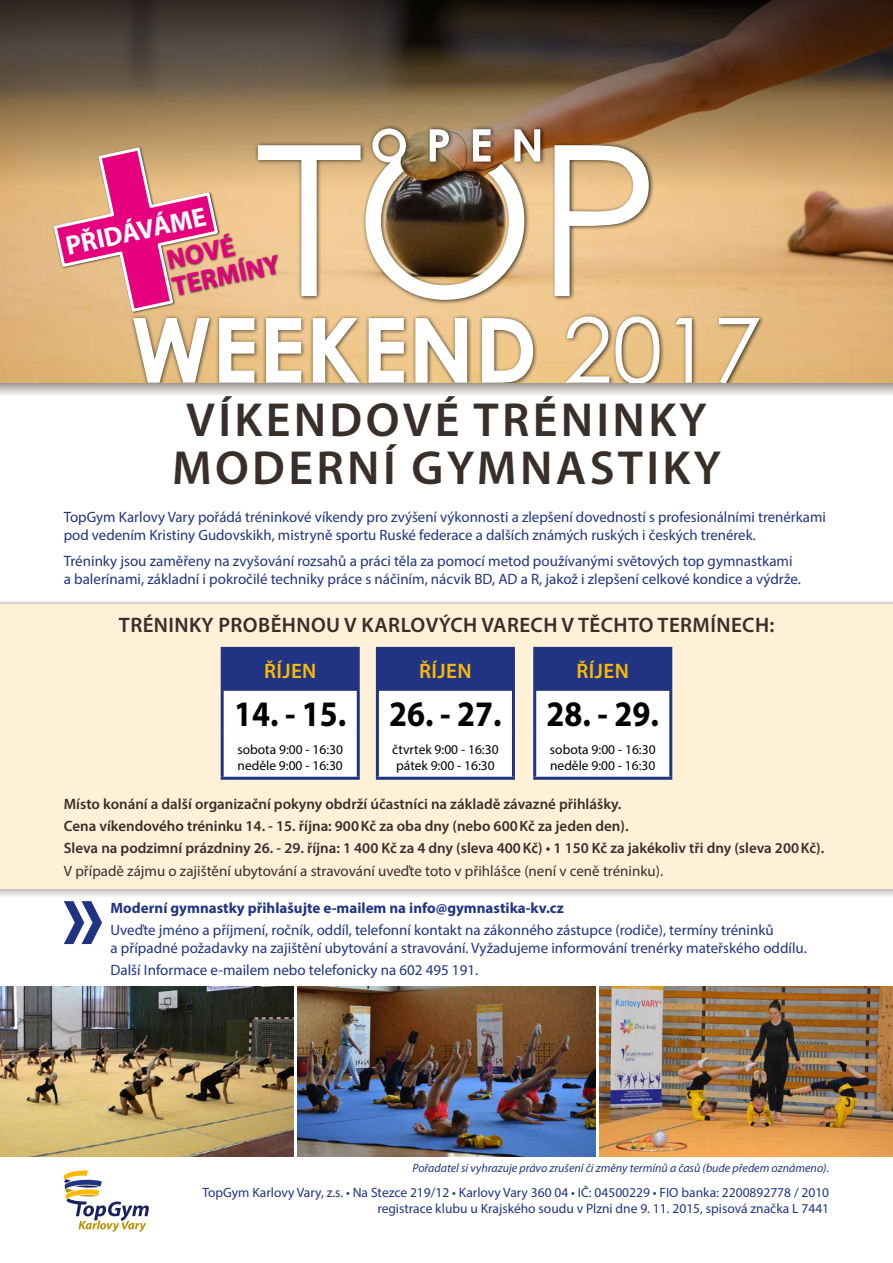
<style>
.page{position:relative;width:893px;height:1263px;background:#fff}
.page>*{position:absolute;margin:0;border:0;box-sizing:border-box;transform-origin:0 0}
.t1{font:700 90px "Century Gothic";color:#fff}
.t2{font:600 48px/48px "Myriad Pro";letter-spacing:.07em;color:#382e2a}
.t3{font:700 36px "Myriad Pro";color:#000;scale:.9 1}
.t4{font:700 27px/27px "Myriad Pro";color:#e6007d}
.t5{font:700 27px "Myriad Pro";color:#fff}
.t6{font:600 21px "Myriad Pro";letter-spacing:.02em;color:#382e2a}
.t7{font:600 21px "Myriad Pro";letter-spacing:.02em;color:#fbba00}
.t8{font:15px/18px "Myriad Pro";color:#213383}
.t9{font:600 15px/22.2px "Myriad Pro";color:#382e2a}
.t10{font:15px "Myriad Pro";color:#382e2a}
.t11{font:700 15px "Myriad Pro";color:#213383}
.t12{font:13.5px/16.2px "Myriad Pro";color:#213383;text-align:right}
.t13{font:13.5px/16.2px "Myriad Pro";color:#000}
.t14{font:italic 12px "Myriad Pro";color:#213383}
.s1{font-weight:400}
</style>
<div class="page">
<svg style="left:0;top:889px;width:893px;height:8px;background:#dddbdb"></svg>
<div style="left:0;top:604px;width:893px;height:285px;background:#fff1d7"></div>
<img style="left:0;top:191px;width:893px;height:192px">
<svg style="left:0;top:0;width:893px;height:191px;background:#6e573e"></svg>
<img style="left:0;top:986px;width:293px;height:171px">
<img style="left:298px;top:986px;width:297px;height:171px">
<img style="left:600px;top:986px;width:293px;height:171px">
<div style="left:130px;top:313px;width:635px;height:77px;background:#000;opacity:.75"></div>
<div style="left:254px;top:125px;width:400px;height:180px;background:#000;opacity:.75"></div>
<img style="left:258px;top:128px;width:391px;height:172px">
<svg style="left:64px;top:901px;width:38px;height:43px"></svg>
<svg style="left:224px;top:648px;width:445px;height:130px;background:#bcc1d6"></svg>
<hr style="left:221px;top:647px;width:139px;height:3px;background:#213383">
<hr style="left:221px;top:650px;width:3px;height:41px;background:#213383">
<hr style="left:357px;top:650px;width:3px;height:41px;background:#213383">
<hr style="left:376px;top:647px;width:139px;height:3px;background:#213383">
<hr style="left:376px;top:650px;width:3px;height:41px;background:#213383">
<hr style="left:512px;top:650px;width:3px;height:41px;background:#213383">
<hr style="left:533px;top:647px;width:139px;height:3px;background:#213383">
<hr style="left:533px;top:650px;width:3px;height:41px;background:#213383">
<hr style="left:669px;top:650px;width:3px;height:41px;background:#213383">
<hr style="left:221px;top:691px;width:3px;height:44px;background:#213383">
<hr style="left:357px;top:691px;width:3px;height:44px;background:#213383">
<hr style="left:376px;top:691px;width:3px;height:44px;background:#213383">
<hr style="left:512px;top:691px;width:3px;height:44px;background:#213383">
<hr style="left:533px;top:691px;width:3px;height:44px;background:#213383">
<hr style="left:669px;top:691px;width:3px;height:44px;background:#213383">
<hr style="left:221px;top:735px;width:3px;height:42px;background:#213383">
<hr style="left:357px;top:735px;width:3px;height:42px;background:#213383">
<hr style="left:376px;top:735px;width:3px;height:42px;background:#213383">
<hr style="left:512px;top:735px;width:3px;height:42px;background:#213383">
<hr style="left:533px;top:735px;width:3px;height:42px;background:#213383">
<hr style="left:669px;top:735px;width:3px;height:42px;background:#213383">
<hr style="left:221px;top:777px;width:139px;height:3px;background:#213383">
<hr style="left:376px;top:777px;width:139px;height:3px;background:#213383">
<hr style="left:533px;top:777px;width:139px;height:3px;background:#213383">
<svg style="left:0;top:383px;width:893px;height:12px;background:#c8c5c4"></svg>
<svg style="left:0;top:601px;width:893px;height:3px;background:#dddbdb"></svg>
<svg style="left:64px;top:1170px;width:85px;height:62px"></svg>
<svg style="left:52px;top:145px;width:168px;height:169px;background:#e17485"></svg>
<div style="left:166px;top:232px;width:114px;height:64px;background:#000;opacity:.75"></div>
<h3 class="t5" style="left:62px;top:229px;width:145px;rotate:-12deg">PŘIDÁVÁME</h3>
<h3 class="t4" style="left:164px;top:246px;width:111px;rotate:-12deg">NOVÉ<br>TERMÍNY</h3>
<h1 class="t1" style="left:131px;top:282px;width:633px">WEEKEND <span class="s1">2017</span></h1>
<h2 class="t2" style="left:172px;top:394px;width:550px">VÍKENDOVÉ TRÉNINKY<br>MODERNÍ GYMNASTIKY</h2>
<p class="t8" style="left:64px;top:507px;width:764px">TopGym Karlovy Vary pořádá tréninkové víkendy pro zvýšení výkonnosti a zlepšení dovedností s profesionálními trenérkami pod vedením Kristiny Gudovskikh, mistryně sportu Ruské federace a dalších známých ruských i českých trenérek.</p>
<p class="t8" style="left:64px;top:552px;width:738px">Tréninky jsou zaměřeny na zvyšování rozsahů a práci těla za pomocí metod používanými světových top gymnastkami a balerínami, základní i pokročilé techniky práce s náčiním, nácvik BD, AD a R, jakož i zlepšení celkové kondice a výdrže.</p>
<h3 class="t6" style="left:119px;top:612px;width:657px">TRÉNINKY PROBĚHNOU V KARLOVÝCH VARECH V TĚCHTO TERMÍNECH:</h3>
<h3 class="t7" style="left:264px;top:657px;width:54px">ŘÍJEN</h3>
<h3 class="t7" style="left:419px;top:657px;width:54px">ŘÍJEN</h3>
<h3 class="t7" style="left:577px;top:657px;width:54px">ŘÍJEN</h3>
<h3 class="t3" style="left:234px;top:691px;width:299px">14. - 15. 26. - 27.</h3>
<h3 class="t3" style="left:547px;top:691px;width:126px">28. - 29.</h3>
<p class="t13" style="left:237px;top:741px;width:107px">sobota 9:00 - 16:30 neděle 9:00 - 16:30</p>
<p class="t13" style="left:392px;top:741px;width:108px">čtvrtek 9:00 - 16:30 pátek 9:00 - 16:30</p>
<p class="t13" style="left:550px;top:741px;width:107px">sobota 9:00 - 16:30 neděle 9:00 - 16:30</p>
<p class="t9" style="left:64px;top:792px;width:762px">Místo konání a další organizační pokyny obdrží účastníci na základě závazné přihlášky.<br>Cena víkendového tréninku 14. - 15. října: 900Kč za oba dny (nebo 600Kč za jeden den).<br>Sleva na podzimní prázdniny 26. - 29. října: 1 400 Kč za 4 dny (sleva 400Kč) • 1 150 Kč za jakékoliv tři dny (sleva 200Kč).</p>
<p class="t10" style="left:64px;top:861px;width:601px">V případě zájmu o zajištění ubytování a stravování uveďte toto v přihlášce (není v ceně tréninku).</p>
<p class="t11" style="left:111px;top:898px;width:455px">Moderní gymnastky přihlašujte e-mailem na info@gymnastika-kv.cz</p>
<p class="t8" style="left:111px;top:921px;width:698px">Uveďte jméno a příjmení, ročník, oddíl, telefonní kontakt na zákonného zástupce (rodiče), termíny tréninků<br>a případné požadavky na zajištění ubytování a stravování. Vyžadujeme informování trenérky mateřského oddílu.</p>
<p class="t8" style="left:111px;top:961px;width:369px">Další Informace e-mailem nebo telefonicky na 602 495 191.</p>
<p class="t14" style="left:412px;top:1160px;width:418px">Pořadatel si vyhrazuje právo zrušení či změny termínů a časů (bude předem oznámeno).</p>
<p class="t12" style="left:202px;top:1184px;width:628px">TopGym Karlovy Vary, z.s. • Na Stezce 219/12 • Karlovy Vary 360 04 • IČ: 04500229 • FIO banka: 2200892778 / 2010 registrace klubu u Krajského soudu v Plzni dne 9. 11. 2015, spisová značka L 7441</p>
</div>
